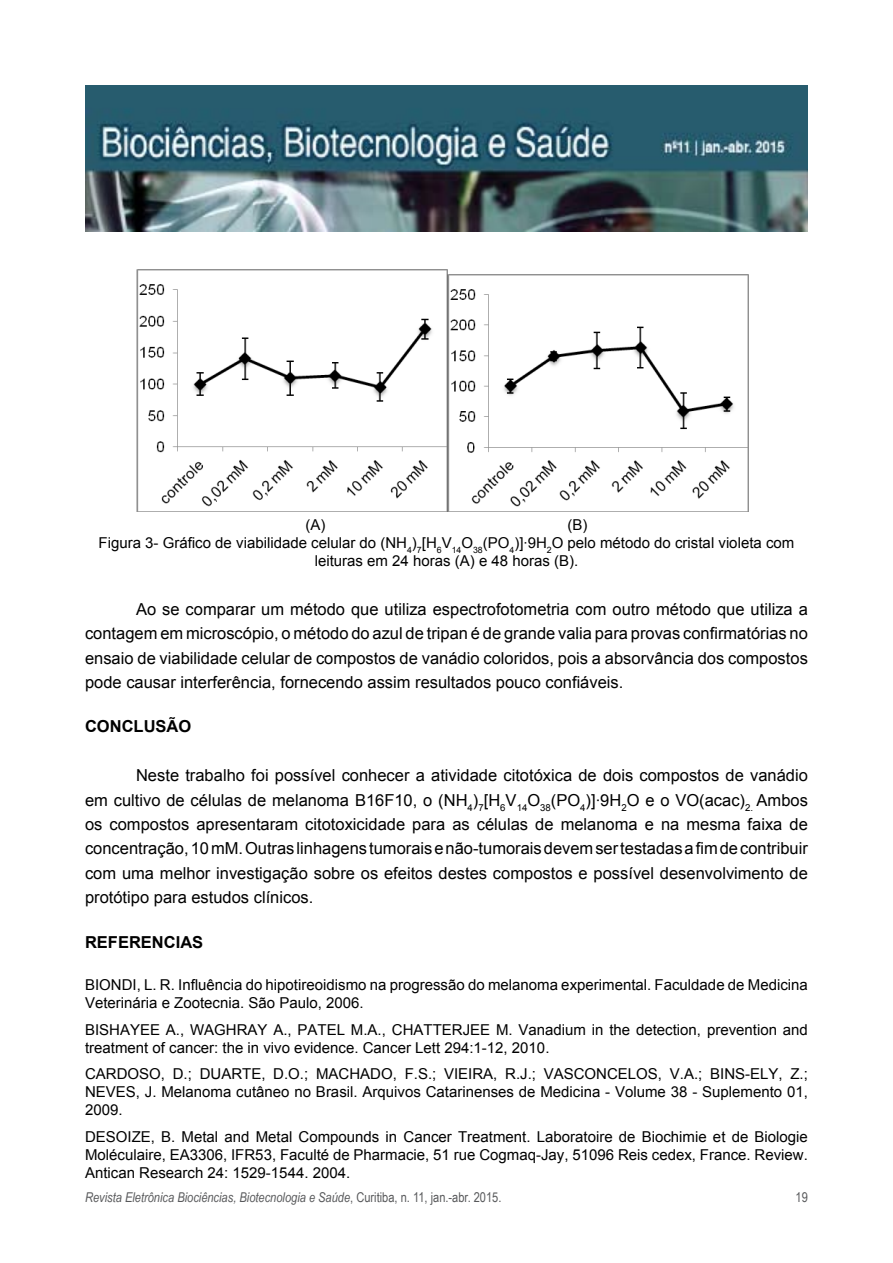
<style>
.page{position:relative;width:893px;height:1263px;background:#fff}
.page>*{position:absolute;margin:0;border:0;box-sizing:border-box;transform-origin:0 0}
.t1{font:16.5px/24.5px "Arial";color:#000;text-align:justify}
.t2{font:700 16.5px "Arial";color:#000}
.t3{font:15px/18px "Arial";color:#000}
.t4{font:italic 13.5px "Arial Narrow";color:#58595b}
.t5{font:13.5px "Arial Narrow";color:#58595b}
.s1{font-style:normal}
</style>
<div class="page">
<img style="left:85px;top:85px;width:723px;height:146px">
<img style="left:136px;top:269px;width:312px;height:243px">
<img style="left:448px;top:274px;width:301px;height:238px">
<p class="t3" style="left:306px;top:516px;width:21px">(A)</p>
<p class="t3" style="left:567px;top:516px;width:21px">(B)</p>
<p class="t3" style="left:99px;top:534px;width:697px">Figura 3- Gráfico de viabilidade celular do (NH<sub>4</sub>)<sub>7</sub>[H<sub>6</sub>V<sub>14</sub>O<sub>38</sub>(PO<sub>4</sub>)]∙9H<sub>2</sub>O pelo método do cristal violeta com</p>
<p class="t3" style="left:315px;top:552px;width:265px">leituras em 24 horas (A) e 48 horas (B).</p>
<p class="t1" style="left:85px;top:597px;width:724px;text-indent:51px">Ao se comparar um método que utiliza espectrofotometria com outro método que utiliza a contagem em microscópio, o método do azul de tripan é de grande valia para provas confirmatórias no ensaio de viabilidade celular de compostos de vanádio coloridos, pois a absorvância dos compostos pode causar interferência, fornecendo assim resultados pouco confiáveis.</p>
<p class="t2" style="left:85px;top:715px;width:108px">CONCLUSÃO</p>
<p class="t1" style="left:85px;top:763px;width:724px;text-indent:51px">Neste trabalho foi possível conhecer a atividade citotóxica de dois compostos de vanádio em cultivo de células de melanoma B16F10, o (NH<sub>4</sub>)<sub>7</sub>[H<sub>6</sub>V<sub>14</sub>O<sub>38</sub>(PO<sub>4</sub>)]∙9H<sub>2</sub>O e o VO(acac)<sub>2.</sub> Ambos os compostos apresentaram citotoxicidade para as células de melanoma e na mesma faixa de concentração, 10 mM. Outras linhagens tumorais e não-tumorais devem ser testadas a fim de contribuir com uma melhor investigação sobre os efeitos destes compostos e possível desenvolvimento de protótipo para estudos clínicos.</p>
<p class="t2" style="left:85px;top:931px;width:120px">REFERENCIAS</p>
<p class="t3" style="left:85px;top:976px;width:724px">BIONDI, L. R. Influência do hipotireoidismo na progressão do melanoma experimental. Faculdade de Medicina<br>Veterinária e Zootecnia. São Paulo, 2006.</p>
<p class="t3" style="left:85px;top:1020px;width:724px">BISHAYEE A., WAGHRAY A., PATEL M.A., CHATTERJEE M. Vanadium in the detection, prevention and treatment of cancer: the in vivo evidence. Cancer Lett 294:1-12, 2010.</p>
<p class="t3" style="left:85px;top:1065px;width:724px;text-align:justify">CARDOSO, D.; DUARTE, D.O.; MACHADO, F.S.; VIEIRA, R.J.; VASCONCELOS, V.A.; BINS-ELY, Z.; NEVES, J. Melanoma cutâneo no Brasil. Arquivos Catarinenses de Medicina - Volume 38 - Suplemento 01, 2009.</p>
<p class="t3" style="left:85px;top:1127px;width:724px;text-align:justify">DESOIZE, B. Metal and Metal Compounds in Cancer Treatment. Laboratoire de Biochimie et de Biologie Moléculaire, EA3306, IFR53, Faculté de Pharmacie, 51 rue Cogmaq-Jay, 51096 Reis cedex, France. Review.<br>Antican Research 24: 1529-1544. 2004.</p>
<p class="t4" style="left:85px;top:1188px;width:418px">Revista Eletrônica Biociências, Biotecnologia e Saúde<span class="s1">, Curitiba, n. 11, jan.-abr. 2015.</span></p>
<p class="t5" style="left:796px;top:1187px;width:14px">19</p>
</div>
